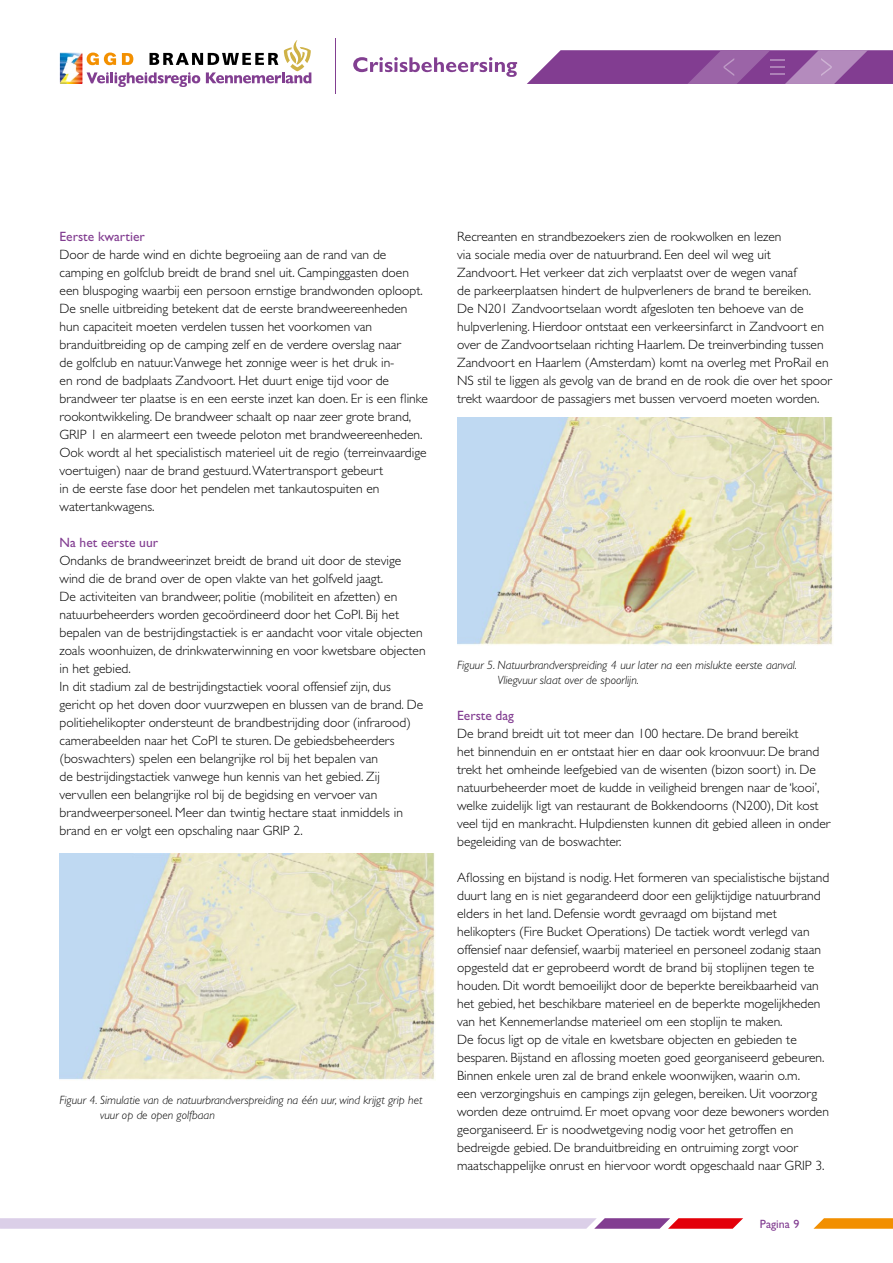
<style>
.page{position:relative;width:893px;height:1263px;background:#fff}
.page>*{position:absolute;margin:0;border:0;box-sizing:border-box;transform-origin:0 0}
.t1{font:300 13.5px/18px "Gill Sans Std";color:#000}
.t2{font:13.5px "Gill Sans Std";color:#823d91}
.t3{font:italic 300 12px/14.4px "Gill Sans Std";color:#000}
.t4{font:12px "Gill Sans Std";color:#823d91}
</style>
<div class="page">
<svg style="left:813px;top:1218px;width:80px;height:11px"></svg>
<svg style="left:0;top:1218px;width:743px;height:11px;background:#d6b4cf"></svg>
<svg style="left:527px;top:50px;width:366px;height:34px;background:#9357a0"></svg>
<svg style="left:353px;top:57px;width:164px;height:20px"></svg>
<svg style="left:60px;top:40px;width:251px;height:47px"></svg>
<hr style="left:336px;top:38px;width:1px;height:55px;background:#823f91">
<img style="left:60px;top:53px;width:22px;height:29px">
<img style="left:60px;top:853px;width:376px;height:227px">
<img style="left:457px;top:418px;width:376px;height:227px">
<p class="t2" style="left:60px;top:229px;width:87px">Eerste kwartier</p>
<p class="t1" style="left:60px;top:246px;width:370px">Door de harde wind en dichte begroeiing aan de rand van de camping en golfclub breidt de brand snel uit. Campinggasten doen een bluspoging waarbij een persoon ernstige brandwonden oploopt.<br>De snelle uitbreiding betekent dat de eerste brandweereenheden hun capaciteit moeten verdelen tussen het voorkomen van branduitbreiding op de camping zelf en de verdere overslag naar<br>de golfclub en natuur.Vanwege het zonnige weer is het druk in-<br>en rond de badplaats Zandvoort. Het duurt enige tijd voor de brandweer ter plaatse is en een eerste inzet kan doen. Er is een flinke rookontwikkeling. De brandweer schaalt op naar zeer grote brand, GRIP 1 en alarmeert een tweede peloton met brandweereenheden.<br>Ook wordt al het specialistisch materieel uit de regio (terreinvaardige voertuigen) naar de brand gestuurd. Watertransport gebeurt<br>in de eerste fase door het pendelen met tankautospuiten en watertankwagens.</p>
<p class="t2" style="left:60px;top:535px;width:100px">Na het eerste uur</p>
<p class="t1" style="left:60px;top:552px;width:368px">Ondanks de brandweerinzet breidt de brand uit door de stevige wind die de brand over de open vlakte van het golfveld jaagt.<br>De activiteiten van brandweer, politie (mobiliteit en afzetten) en natuurbeheerders worden gecoördineerd door het CoPI. Bij het bepalen van de bestrijdingstactiek is er aandacht voor vitale objecten zoals woonhuizen, de drinkwaterwinning en voor kwetsbare objecten in het gebied.<br>In dit stadium zal de bestrijdingstactiek vooral offensief zijn, dus gericht op het doven door vuurzwepen en blussen van de brand. De politiehelikopter ondersteunt de brandbestrijding door (infrarood) camerabeelden naar het CoPI te sturen. De gebiedsbeheerders (boswachters) spelen een belangrijke rol bij het bepalen van<br>de bestrijdingstactiek vanwege hun kennis van het gebied. Zij vervullen een belangrijke rol bij de begidsing en vervoer van brandweerpersoneel. Meer dan twintig hectare staat inmiddels in brand en er volgt een opschaling naar GRIP 2.</p>
<p class="t3" style="left:100px;top:1093px;width:324px;text-indent:-40px">Figuur 4. Simulatie van de natuurbrandverspreiding na één uur, wind krijgt grip het vuur op de open golfbaan</p>
<p class="t1" style="left:457px;top:228px;width:376px">Recreanten en strandbezoekers zien de rookwolken en lezen<br>via sociale media over de natuurbrand. Een deel wil weg uit Zandvoort. Het verkeer dat zich verplaatst over de wegen vanaf<br>de parkeerplaatsen hindert de hulpverleners de brand te bereiken.<br>De N201 Zandvoortselaan wordt afgesloten ten behoeve van de hulpverlening. Hierdoor ontstaat een verkeersinfarct in Zandvoort en over de Zandvoortselaan richting Haarlem. De treinverbinding tussen Zandvoort en Haarlem (Amsterdam) komt na overleg met ProRail en NS stil te liggen als gevolg van de brand en de rook die over het spoor trekt waardoor de passagiers met bussen vervoerd moeten worden.</p>
<p class="t3" style="left:498px;top:658px;width:301px;text-indent:-40px">Figuur 5. Natuurbrandverspreiding 4 uur later na een mislukte eerste aanval.<br>Vliegvuur slaat over de spoorlijn.</p>
<p class="t2" style="left:457px;top:707px;width:58px">Eerste dag</p>
<p class="t1" style="left:457px;top:724px;width:375px">De brand breidt uit tot meer dan 100 hectare. De brand bereikt<br>het binnenduin en er ontstaat hier en daar ook kroonvuur. De brand trekt het omheinde leefgebied van de wisenten (bizon soort) in. De natuurbeheerder moet de kudde in veiligheid brengen naar de ‘kooi’, welke zuidelijk ligt van restaurant de Bokkendoorns (N200), Dit kost veel tijd en mankracht. Hulpdiensten kunnen dit gebied alleen in onder begeleiding van de boswachter.</p>
<p class="t1" style="left:457px;top:868px;width:374px">Aflossing en bijstand is nodig. Het formeren van specialistische bijstand duurt lang en is niet gegarandeerd door een gelijktijdige natuurbrand elders in het land. Defensie wordt gevraagd om bijstand met helikopters (Fire Bucket Operations) De tactiek wordt verlegd van offensief naar defensief, waarbij materieel en personeel zodanig staan opgesteld dat er geprobeerd wordt de brand bij stoplijnen tegen te houden. Dit wordt bemoeilijkt door de beperkte bereikbaarheid van het gebied, het beschikbare materieel en de beperkte mogelijkheden van het Kennemerlandse materieel om een stoplijn te maken.<br>De focus ligt op de vitale en kwetsbare objecten en gebieden te besparen. Bijstand en aflossing moeten goed georganiseerd gebeuren.<br>Binnen enkele uren zal de brand enkele woonwijken, waarin o.m.<br>een verzorgingshuis en campings zijn gelegen, bereiken. Uit voorzorg worden deze ontruimd. Er moet opvang voor deze bewoners worden georganiseerd. Er is noodwetgeving nodig voor het getroffen en bedreigde gebied. De branduitbreiding en ontruiming zorgt voor maatschappelijke onrust en hiervoor wordt opgeschaald naar GRIP 3.</p>
<p class="t4" style="left:760px;top:1216px;width:41px">Pagina 9</p>
</div>
